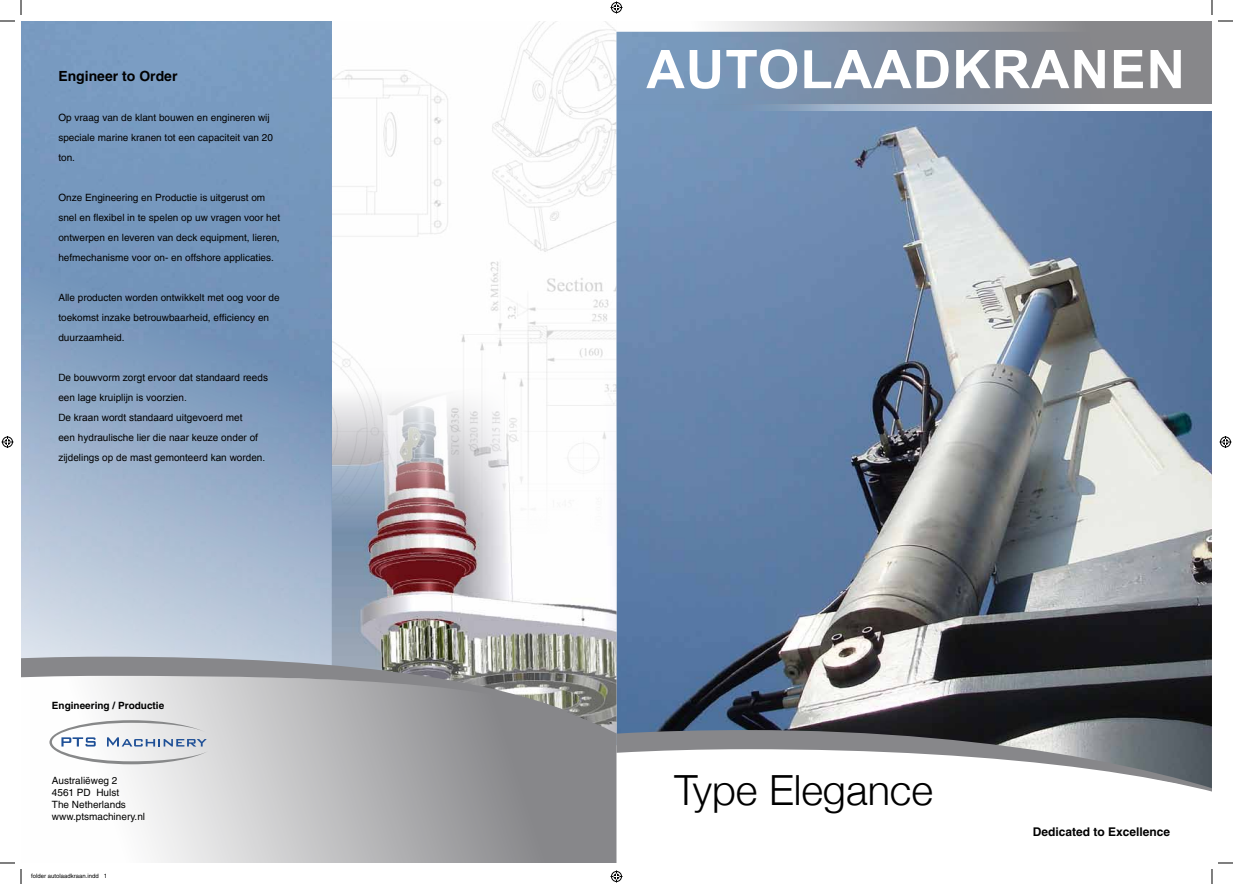
<style>
.page{position:relative;width:1233px;height:884px;background:#fff}
.page>*{position:absolute;margin:0;border:0;box-sizing:border-box;transform-origin:0 0}
.t1{font:700 53.3px "Arial";letter-spacing:.02em;color:#fff}
.t2{font:300 41.5px "Helvetica Neue";color:#000}
.t3{font:700 14px "Helvetica";color:#000}
.t4{font:700 12px "Helvetica";color:#000}
.t5{font:10px/20px "Helvetica";color:#000}
.t6{font:10px/20px "Arial";color:#000}
.t7{font:700 10px "Helvetica";color:#000}
.t8{font:6px "Helvetica";color:#000}
</style>
<div class="page">
<img style="left:332px;top:21px;width:284px;height:347px">
<img style="left:21px;top:21px;width:311px;height:636px">
<img style="left:616px;top:111px;width:596px;height:619px">
<svg style="left:616px;top:730px;width:596px;height:97px"></svg>
<svg style="left:616px;top:21px;width:596px;height:83px"></svg>
<svg style="left:616px;top:104px;width:451px;height:7px"></svg>
<svg style="left:119px;top:734px;width:497px;height:129px"></svg>
<svg style="left:49px;top:734px;width:159px;height:30px"></svg>
<img style="left:332px;top:368px;width:284px;height:289px">
<svg style="left:21px;top:657px;width:595px;height:77px"></svg>
<svg style="left:1218px;top:20px;width:15px;height:2px"></svg>
<svg style="left:1218px;top:862px;width:15px;height:2px"></svg>
<svg style="left:0;top:0;width:22px;height:22px"></svg>
<svg style="left:0;top:862px;width:22px;height:22px"></svg>
<svg style="left:1211px;top:0;width:1px;height:15px"></svg>
<svg style="left:610px;top:2px;width:12px;height:12px"></svg>
<svg style="left:610px;top:870px;width:12px;height:12px"></svg>
<svg style="left:2px;top:436px;width:12px;height:12px"></svg>
<svg style="left:1219px;top:436px;width:12px;height:12px"></svg>
<svg style="left:1211px;top:869px;width:1px;height:15px"></svg>
<h3 class="t3" style="left:58px;top:67px;width:121px">Engineer to Order</h3>
<p class="t5" style="left:58px;top:107px;width:216px">Op vraag van de klant bouwen en engineren wij speciale marine kranen tot een capaciteit van 20 ton.</p>
<p class="t5" style="left:58px;top:187px;width:223px">Onze Engineering en Productie is uitgerust om snel en flexibel in te spelen op uw vragen voor het ontwerpen en leveren van deck equipment, lieren, hefmechanisme voor on- en offshore applicaties.</p>
<p class="t5" style="left:58px;top:287px;width:223px">Alle producten worden ontwikkelt met oog voor de toekomst inzake betrouwbaarheid, efficiency en duurzaamheid.</p>
<p class="t6" style="left:58px;top:368px;width:211px">De bouwvorm zorgt ervoor dat standaard reeds een lage kruiplijn is voorzien.<br>De kraan wordt standaard uitgevoerd met<br>een hydraulische lier die naar keuze onder of zijdelings op de mast gemonteerd kan worden.</p>
<p class="t7" style="left:52px;top:699px;width:114px">Engineering / Productie</p>
<p class="t5" style="left:52px;top:774px;width:95px;line-height:12px">Australiëweg 2<br>4561 PD Hulst<br>The Netherlands www.ptsmachinery.nl</p>
<p class="t8" style="left:31px;top:872px;width:78px">folder autolaadkraan.indd 1</p>
<h1 class="t1" style="left:646px;top:34px;width:540px">AUTOLAADKRANEN</h1>
<h2 class="t2" style="left:674px;top:765px;width:260px">Type Elegance</h2>
<p class="t4" style="left:1032px;top:825px;width:139px">Dedicated to Excellence</p>
</div>
